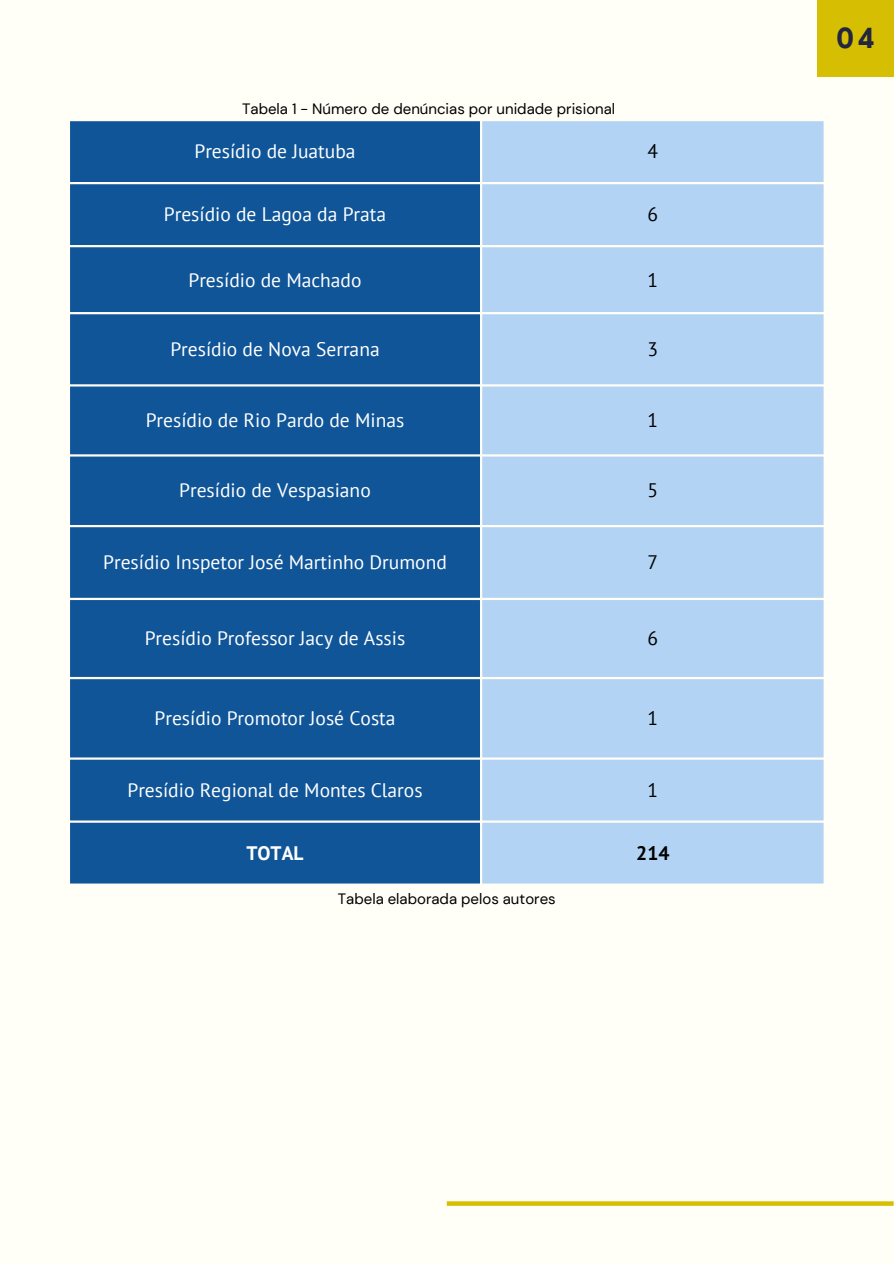
<style>
.page{position:relative;width:894px;height:1264px;background:#fff}
.page>*{position:absolute;margin:0;border:0;box-sizing:border-box;transform-origin:0 0}
.t1{font:700 27px "Nourd";color:#22263e}
.t2{font:19.5px "PT Sans";color:#fff}
.t3{font:19.5px "PT Sans";color:#000}
.t4{font:700 19.5px "PT Sans";color:#fff}
.t5{font:700 19.5px "PT Sans";color:#000}
.t6{font:15px "DM Sans";color:#000}
</style>
<div class="page">
<div style="left:0;top:0;width:893px;height:1263px;background:#fffef7"></div>
<svg style="left:446px;top:1201px;width:447px;height:4px;fill:#d6bf03"></svg>
<div style="left:816px;top:0;width:77px;height:77px;background:#d6bf03"></div>
<div style="left:70px;top:121px;width:410px;height:762px;background:#105598"></div>
<div style="left:482px;top:121px;width:341px;height:762px;background:#b2d3f4"></div>
<h1 class="t6" style="left:242px;top:99px;width:374px">Tabela 1 - Número de denúncias por unidade prisional</h1>
<p class="t2" style="left:194px;top:138px;width:162px">Presídio de Juatuba</p>
<p class="t3" style="left:647px;top:138px;width:12px">4</p>
<p class="t2" style="left:164px;top:201px;width:224px">Presídio de Lagoa da Prata</p>
<p class="t3" style="left:647px;top:201px;width:12px">6</p>
<p class="t2" style="left:188px;top:267px;width:174px">Presídio de Machado</p>
<p class="t3" style="left:647px;top:267px;width:12px">1</p>
<p class="t2" style="left:170px;top:336px;width:211px">Presídio de Nova Serrana</p>
<p class="t3" style="left:647px;top:336px;width:12px">3</p>
<p class="t2" style="left:146px;top:407px;width:260px">Presídio de Rio Pardo de Minas</p>
<p class="t3" style="left:647px;top:407px;width:12px">1</p>
<p class="t2" style="left:179px;top:477px;width:193px">Presídio de Vespasiano</p>
<p class="t3" style="left:647px;top:477px;width:12px">5</p>
<p class="t2" style="left:103px;top:549px;width:345px">Presídio Inspetor José Martinho Drumond</p>
<p class="t3" style="left:647px;top:549px;width:12px">7</p>
<p class="t2" style="left:145px;top:625px;width:262px">Presídio Professor Jacy de Assis</p>
<p class="t3" style="left:647px;top:625px;width:12px">6</p>
<p class="t2" style="left:154px;top:705px;width:242px">Presídio Promotor José Costa</p>
<p class="t3" style="left:647px;top:705px;width:12px">1</p>
<p class="t2" style="left:127px;top:777px;width:296px">Presídio Regional de Montes Claros</p>
<p class="t3" style="left:647px;top:777px;width:12px">1</p>
<p class="t4" style="left:246px;top:840px;width:59px">TOTAL</p>
<p class="t5" style="left:636px;top:840px;width:35px">214</p>
<p class="t6" style="left:338px;top:888px;width:219px">Tabela elaborada pelos autores</p>
<h1 class="t1" style="left:835px;top:21px;width:41px">04</h1>
</div>
